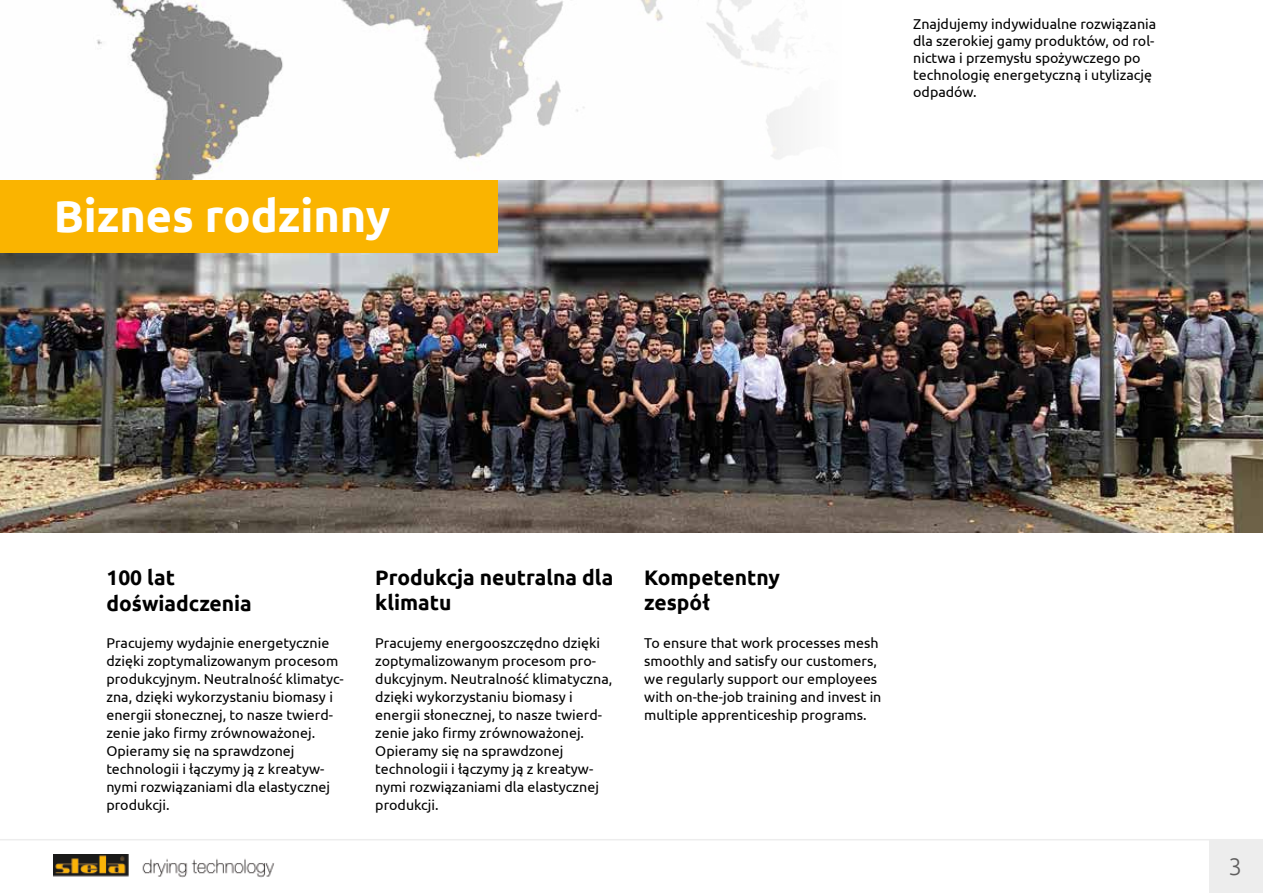
<style>
.page{position:relative;width:1263px;height:893px;background:#fff}
.page>*{position:absolute;margin:0;border:0;box-sizing:border-box;transform-origin:0 0}
.t1{font:700 45px "Ubuntu";color:#fff}
.t2{font:300 24px "Ubuntu";color:#5f5e5e}
.t3{font:700 21px/25.2px "Ubuntu";color:#000}
.t4{font:14.25px/18px "Ubuntu";color:#000}
</style>
<div class="page">
<hr style="left:0;top:839px;width:1263px;height:1px;background:#ededed">
<div style="left:1209px;top:839px;width:54px;height:54px;background:#ededed"></div>
<img style="left:53px;top:855px;width:222px;height:23px">
<img style="left:97px;top:0;width:697px;height:180px">
<img style="left:0;top:180px;width:1263px;height:353px">
<div style="left:0;top:180px;width:497px;height:72px;background:#fab400"></div>
<h1 class="t1" style="left:54px;top:189px;width:338px">Biznes rodzinny</h1>
<p class="t4" style="left:913px;top:15px;width:245px;line-height:17.1px">Znajdujemy indywidualne rozwiązania dla szerokiej gamy produktów, od rol&shy;nictwa i przemysłu spożywczego po technologię energetyczną i utylizację odpadów.</p>
<h3 class="t3" style="left:106px;top:565px;width:147px">100 lat doświadczenia</h3>
<p class="t4" style="left:106px;top:633px;width:239px">Pracujemy wydajnie energetycznie dzięki zoptymalizowanym procesom produkcyjnym. Neutralność klimatyc&shy;zna, dzięki wykorzystaniu biomasy i energii słonecznej, to nasze twierd&shy;zenie jako firmy zrównoważonej.<br>Opieramy się na sprawdzonej technologii i łączymy ją z kreatyw&shy;nymi rozwiązaniami dla elastycznej produkcji.</p>
<h3 class="t3" style="left:375px;top:564px;width:240px">Produkcja neutralna dla klimatu</h3>
<p class="t4" style="left:375px;top:633px;width:239px">Pracujemy energooszczędno dzięki zoptymalizowanym procesom pro&shy;dukcyjnym. Neutralność klimatyczna, dzięki wykorzystaniu biomasy i energii słonecznej, to nasze twierd&shy;zenie jako firmy zrównoważonej.<br>Opieramy się na sprawdzonej technologii i łączymy ją z kreatyw&shy;nymi rozwiązaniami dla elastycznej produkcji.</p>
<h3 class="t3" style="left:644px;top:564px;width:137px">Kompetentny zespół</h3>
<p class="t4" style="left:644px;top:633px;width:239px">To ensure that work processes mesh smoothly and satisfy our customers, we regularly support our employees with on-the-job training and invest in multiple apprenticeship programs.</p>
<h2 class="t2" style="left:1228px;top:852px;width:15px">3</h2>
</div>
